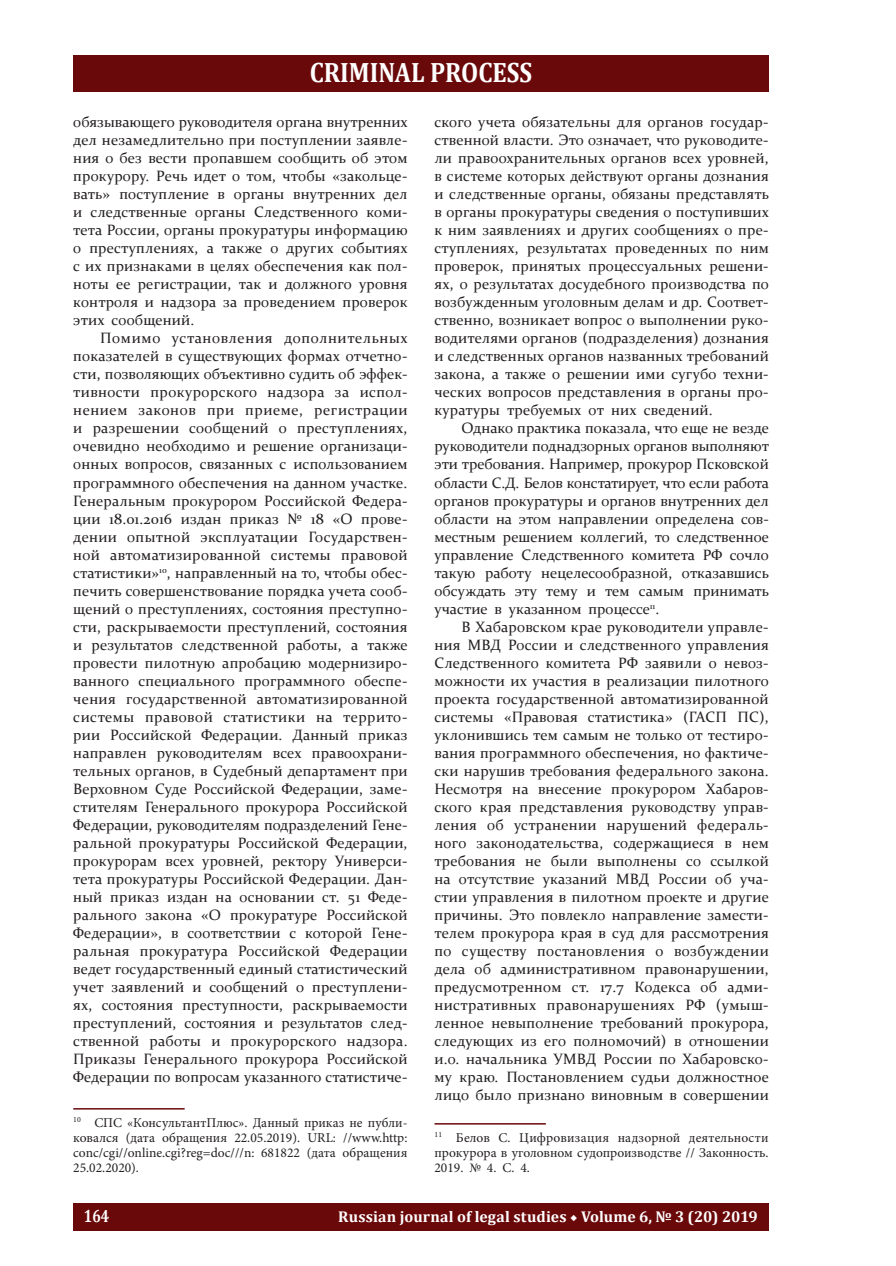
<style>
.page{position:relative;width:896px;height:1266px;background:#fff}
.page>*{position:absolute;margin:0;border:0;box-sizing:border-box;transform-origin:0 0}
.t1{font:700 28.2px "Cambria";color:#fff;scale:.88 1}
.t2{font:700 17.85px "Cambria";color:#fff;scale:.8 1}
.t3{font:700 15.6px "Cambria";letter-spacing:.01em;color:#fff}
.t4{font:15px/18px "Constantia";letter-spacing:.01em;color:#231f20;text-align:justify}
.t5{font:13.5px/15px "Minion Pro";color:#231f20;text-align:justify}
.s1{font-family:"Minion Pro";font-weight:400}
</style>
<div class="page">
<div style="left:73px;top:1203px;width:695px;height:27px;background:#6a090a"></div>
<div style="left:73px;top:55px;width:695px;height:36px;background:#6a090a"></div>
<hr style="left:73px;top:1107px;width:112px;height:2px;background:#6a090a">
<hr style="left:434px;top:1122px;width:112px;height:2px;background:#6a090a">
<h1 class="t1" style="left:309px;top:52px;width:34px">Criminal</h1>
<h1 class="t1" style="left:430px;top:52px;width:18px">process</h1>
<p class="t4" style="left:73px;top:112px;width:336px">обязывающего руководителя органа внутренних дел незамедлительно при поступлении заявле&shy;ния о без вести пропавшем сообщить об этом прокурору. Речь идет о том, чтобы «закольце&shy;вать» поступление в органы внутренних дел и следственные органы Следственного коми&shy;тета России, органы прокуратуры информацию о преступлениях, а также о других событиях с их признаками в целях обеспечения как пол&shy;ноты ее регистрации, так и должного уровня контроля и надзора за проведением проверок этих сообщений.</p>
<p class="t4" style="left:73px;top:328px;width:336px;text-indent:27px">Помимо установления дополнительных показателей в существующих формах отчетно&shy;сти, позволяющих объективно судить об эффек&shy;тивности прокурорского надзора за испол&shy;нением законов при приеме, регистрации и разрешении сообщений о преступлениях, очевидно необходимо и решение организаци&shy;онных вопросов, связанных с использованием программного обеспечения на данном участке.<br>Генеральным прокурором Российской Федера&shy;ции 18.01.2016 издан приказ № 18 «О прове&shy;дении опытной эксплуатации Государствен&shy;ной автоматизированной системы правовой статистики»<sup>10</sup>, направленный на то, чтобы обес&shy;печить совершенствование порядка учета сооб&shy;щений о преступлениях, состояния преступно&shy;сти, раскрываемости преступлений, состояния и результатов следственной работы, а также провести пилотную апробацию модернизиро&shy;ванного специального программного обеспе&shy;чения государственной автоматизированной системы правовой статистики на террито&shy;рии Российской Федерации. Данный приказ направлен руководителям всех правоохрани&shy;тельных органов, в Судебный департамент при Верховном Суде Российской Федерации, заме&shy;стителям Генерального прокурора Российской Федерации, руководителям подразделений Гене&shy;ральной прокуратуры Российской Федерации, прокурорам всех уровней, ректору Универси&shy;тета прокуратуры Российской Федерации. Дан&shy;ный приказ издан на основании ст. 51 Феде&shy;рального закона «О прокуратуре Российской Федерации», в соответствии с которой Гене&shy;ральная прокуратура Российской Федерации ведет государственный единый статистический учет заявлений и сообщений о преступлени&shy;ях, состояния преступности, раскрываемости преступлений, состояния и результатов след&shy;ственной работы и прокурорского надзора.<br>Приказы Генерального прокурора Российской Федерации по вопросам указанного статистиче-</p>
<p class="t5" style="left:73px;top:1114px;width:335px"><sup>10</sup> СПС «КонсультантПлюс». Данный приказ не публи&shy;ковался (дата обращения 22.05.2019). URL: //www.http: conc/cgi//online.cgi?reg=doc///n: 681822 (дата обращения 25.02.2020).</p>
<p class="t4" style="left:434px;top:112px;width:336px">ского учета обязательны для органов государ&shy;ственной власти. Это означает, что руководите&shy;ли правоохранительных органов всех уровней, в системе которых действуют органы дознания и следственные органы, обязаны представлять в органы прокуратуры сведения о поступивших к ним заявлениях и других сообщениях о пре&shy;ступлениях, результатах проведенных по ним проверок, принятых процессуальных решени&shy;ях, о результатах досудебного производства по возбужденным уголовным делам и др. Соответ&shy;ственно, возникает вопрос о выполнении руко&shy;водителями органов (подразделения) дознания и следственных органов названных требований закона, а также о решении ими сугубо техни&shy;ческих вопросов представления в органы про&shy;куратуры требуемых от них сведений.</p>
<p class="t4" style="left:434px;top:418px;width:336px;text-indent:27px">Однако практика показала, что еще не везде руководители поднадзорных органов выполняют эти требования. Например, прокурор Псковской области С.Д. Белов констатирует, что если работа органов прокуратуры и органов внутренних дел области на этом направлении определена сов&shy;местным решением коллегий, то следственное управление Следственного комитета РФ сочло такую работу нецелесообразной, отказавшись обсуждать эту тему и тем самым принимать участие в указанном процессе<sup>11</sup>.</p>
<p class="t4" style="left:434px;top:616px;width:336px;text-indent:27px">В Хабаровском крае руководители управле&shy;ния МВД России и следственного управления Следственного комитета РФ заявили о невоз&shy;можности их участия в реализации пилотного проекта государственной автоматизированной системы «Правовая статистика» (ГАСП ПС), уклонившись тем самым не только от тестиро&shy;вания программного обеспечения, но фактиче&shy;ски нарушив требования федерального закона.<br>Несмотря на внесение прокурором Хабаров&shy;ского края представления руководству управ&shy;ления об устранении нарушений федераль&shy;ного законодательства, содержащиеся в нем требования не были выполнены со ссылкой на отсутствие указаний МВД России об уча&shy;стии управления в пилотном проекте и другие причины. Это повлекло направление замести&shy;телем прокурора края в суд для рассмотрения по существу постановления о возбуждении дела об административном правонарушении, предусмотренном ст. 17.7 Кодекса об адми&shy;нистративных правонарушениях РФ (умыш&shy;ленное невыполнение требований прокурора, следующих из его полномочий) в отношении и.о. начальника УМВД России по Хабаровско&shy;му краю. Постановлением судьи должностное лицо было признано виновным в совершении</p>
<p class="t5" style="left:434px;top:1129px;width:336px"><sup>11</sup> Белов С. Цифровизация надзорной деятельности прокурора в уголовном судопроизводстве // Законность.<br>2019. № 4. С. 4.</p>
<p class="t2" style="left:84px;top:1203px;width:33px">164</p>
<p class="t3" style="left:338px;top:1205px;width:421px">Russian journal of legal studies <span class="s1">◆</span> Volume 6, № 3 (20) 2019</p>
</div>
